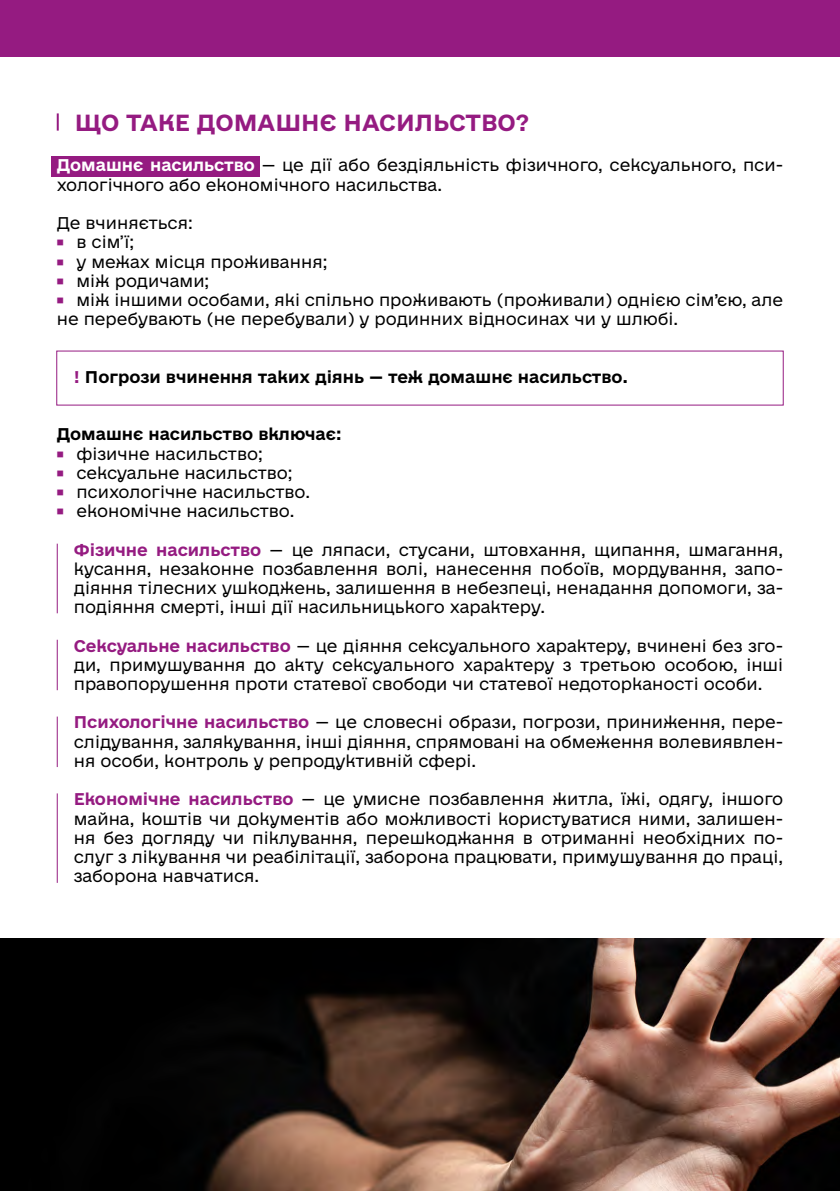
<style>
.page{position:relative;width:840px;height:1191px;background:#fff}
.page>*{position:absolute;margin:0;border:0;box-sizing:border-box;transform-origin:0 0}
.t1{font:22px "e Ukraine Head Bold";color:#951b81}
.t2{font:16px/19.2px "e Ukraine Head Light";color:#000;text-align:justify}
.t3{font:16px "e Ukraine Head Bold";color:#000}
.t4{font:7px "Apple Myungjo";color:#951b81}
.s1{font-family:"e Ukraine Head Bold";color:#fff}
.s2{color:#951b81}
.s3{font-family:"e Ukraine Head Bold";color:#951b81}
</style>
<div class="page">
<img style="left:0;top:939px;width:839px;height:252px">
<div style="left:51px;top:156px;width:208px;height:21px;background:#951b81"></div>
<svg style="left:57px;top:113px;width:2px;height:18px"></svg>
<div style="left:0;top:0;width:839px;height:57px;background:#951b81"></div>
<hr style="left:57px;top:543px;width:1px;height:70px;background:#951b81">
<hr style="left:57px;top:639px;width:1px;height:51px;background:#951b81">
<hr style="left:57px;top:716px;width:1px;height:51px;background:#951b81">
<hr style="left:57px;top:793px;width:1px;height:90px;background:#951b81">
<h1 class="t1" style="left:75px;top:110px;width:456px">ЩО ТАКЕ ДОМАШНЄ НАСИЛЬСТВО?</h1>
<p class="t2" style="left:57px;top:156px;width:727px"><span class="s1">Домашнє насильство</span> — це дії або бездіяльність фізичного, сексуального, пси&shy;хологічного або економічного насильства.</p>
<p class="t2" style="left:57px;top:214px;width:137px">Де вчиняється:</p>
<p class="t4" style="left:57px;top:239px;width:8px">█</p>
<p class="t2" style="left:76px;top:233px;width:59px">в сім’ї;</p>
<p class="t4" style="left:57px;top:258px;width:8px">█</p>
<p class="t2" style="left:76px;top:252px;width:252px">у межах місця проживання;</p>
<p class="t4" style="left:57px;top:277px;width:8px">█</p>
<p class="t2" style="left:76px;top:271px;width:134px">між родичами;</p>
<p class="t4" style="left:57px;top:296px;width:8px">█</p>
<p class="t2" style="left:57px;top:291px;width:727px;text-indent:20px">між іншими особами, які спільно проживають (проживали) однією сім’єю, але не перебувають (не перебували) у родинних відносинах чи у шлюбі.</p>
<p class="t3" style="left:74px;top:368px;width:555px"><span class="s2">!</span> Погрози вчинення таких діянь — теж домашнє насильство.</p>
<p class="t3" style="left:57px;top:425px;width:286px">Домашнє насильство включає:</p>
<p class="t4" style="left:57px;top:450px;width:8px">█</p>
<p class="t2" style="left:76px;top:444px;width:188px">фізичне насильство;</p>
<p class="t4" style="left:57px;top:469px;width:8px">█</p>
<p class="t2" style="left:76px;top:463px;width:217px">сексуальне насильство;</p>
<p class="t4" style="left:57px;top:488px;width:8px">█</p>
<p class="t2" style="left:76px;top:483px;width:235px">психологічне насильство.</p>
<p class="t4" style="left:57px;top:508px;width:8px">█</p>
<p class="t2" style="left:76px;top:502px;width:219px">економічне насильство.</p>
<p class="t2" style="left:74px;top:540px;width:710px"><span class="s3">Фізичне насильство</span> — це ляпаси, стусани, штовхання, щипання, шмагання, кусання, незаконне позбавлення волі, нанесення побоїв, мордування, запо&shy;діяння тілесних ушкоджень, залишення в небезпеці, ненадання допомоги, за&shy;подіяння смерті, інші дії насильницького характеру.</p>
<p class="t2" style="left:74px;top:636px;width:710px"><span class="s3">Сексуальне насильство</span> — це діяння сексуального характеру, вчинені без зго&shy;ди, примушування до акту сексуального характеру з третьою особою, інші правопорушення проти статевої свободи чи статевої недоторканості особи.</p>
<p class="t2" style="left:74px;top:713px;width:710px"><span class="s3">Психологічне насильство</span> — це словесні образи, погрози, приниження, пере&shy;слідування, залякування, інші діяння, спрямовані на обмеження волевиявлен&shy;ня особи, контроль у репродуктивній сфері.</p>
<p class="t2" style="left:74px;top:790px;width:710px"><span class="s3">Економічне насильство</span> — це умисне позбавлення житла, їжі, одягу, іншого майна, коштів чи документів або можливості користуватися ними, залишен&shy;ня без догляду чи піклування, перешкоджання в отриманні необхідних по&shy;слуг з лікування чи реабілітації, заборона працювати, примушування до праці, заборона навчатися.</p>
</div>
